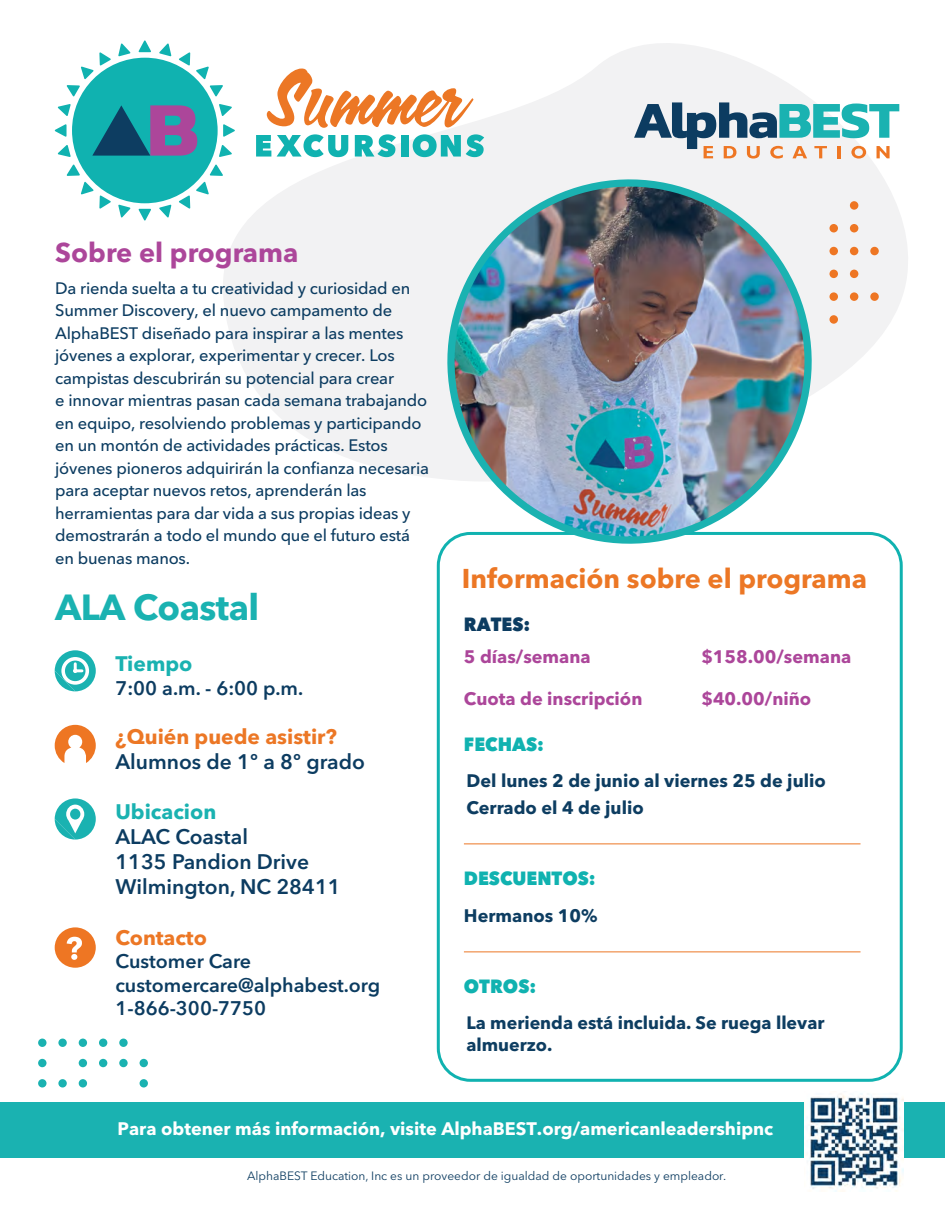
<style>
.page{position:relative;width:945px;height:1215px;background:#fff}
.page>*{position:absolute;margin:0;border:0;box-sizing:border-box;transform-origin:0 0}
.t1{font:700 36px "Avenir Next LT Pro";letter-spacing:-.015em;color:#1ab2b1}
.t2{font:700 27px "Avenir Next LT Pro";color:#ec7725}
.t3{font:700 27px "Avenir Next LT Pro";color:#ac469a}
.t4{font:600 21px/25px "Avenir Next LT Pro";color:#0c3c61}
.t5{font:700 20.85px "Avenir Next LT Pro";color:#ec7725}
.t6{font:700 20.85px "Avenir Next LT Pro";color:#1ab2b1}
.t7{font:600 19.5px/23.5px "Avenir Next LT Pro";color:#0c3c61}
.t8{font:800 19.05px "Avenir Next LT Pro";color:#10b2b0;scale:.95 1}
.t9{font:800 19.05px "Avenir Next LT Pro";color:#0c3c61;scale:.95 1}
.t10{font:700 18px "Avenir Next LT Pro";color:#fff}
.t11{font:700 18px/27px "Avenir Next LT Pro";color:#0d3d61}
.t12{font:700 18px "Avenir Next LT Pro";color:#ac469a}
.t13{font:700 17.85px/21.5px "Avenir Next LT Pro";color:#0d3d61}
.t14{font:500 16.5px/22.5px "Avenir Next LT Pro";letter-spacing:-.01em;color:#0c3c61}
.t15{font:12px "Avenir Next LT Pro";color:#0e3d61}
</style>
<div class="page">
<div style="left:0;top:1102px;width:945px;height:55px;background:#1ab2b1"></div>
<div style="left:437px;top:532px;width:466px;height:550px;border:3px solid #10b2b0;border-radius:32px"></div>
<svg style="left:223px;top:43px;width:685px;height:434px;fill:#f2f2f3"></svg>
<svg style="left:55px;top:40px;width:180px;height:181px"></svg>
<svg style="left:413px;top:134px;width:71px;height:23px"></svg>
<div style="left:401px;top:135px;width:7px;height:22px;background:#10b2b0"></div>
<svg style="left:355px;top:134px;width:41px;height:23px"></svg>
<svg style="left:277px;top:134px;width:71px;height:23px"></svg>
<svg style="left:256px;top:135px;width:15px;height:22px"></svg>
<svg style="left:267px;top:69px;width:207px;height:59px"></svg>
<svg style="left:634px;top:102px;width:265px;height:57px"></svg>
<img style="left:430px;top:162px;width:399px;height:399px">
<div style="left:850px;top:201px;width:8px;height:9px;background:#ee7623;border-radius:50%"></div>
<div style="left:830px;top:224px;width:8px;height:8px;background:#ee7623;border-radius:50%"></div>
<div style="left:850px;top:224px;width:8px;height:8px;background:#ee7623;border-radius:50%"></div>
<div style="left:830px;top:247px;width:8px;height:8px;background:#ee7623;border-radius:50%"></div>
<div style="left:850px;top:247px;width:8px;height:8px;background:#ee7623;border-radius:50%"></div>
<div style="left:870px;top:247px;width:9px;height:8px;background:#ee7623;border-radius:50%"></div>
<div style="left:830px;top:270px;width:8px;height:8px;background:#ee7623;border-radius:50%"></div>
<div style="left:850px;top:270px;width:8px;height:8px;background:#ee7623;border-radius:50%"></div>
<div style="left:830px;top:292px;width:8px;height:9px;background:#ee7623;border-radius:50%"></div>
<div style="left:850px;top:292px;width:8px;height:9px;background:#ee7623;border-radius:50%"></div>
<div style="left:870px;top:292px;width:9px;height:9px;background:#ee7623;border-radius:50%"></div>
<div style="left:830px;top:315px;width:8px;height:9px;background:#ee7623;border-radius:50%"></div>
<div style="left:55px;top:927px;width:41px;height:41px;background:#ee7623;border-radius:50%"></div>
<svg style="left:67px;top:937px;width:15px;height:23px"></svg>
<svg style="left:55px;top:798px;width:41px;height:42px"></svg>
<svg style="left:55px;top:725px;width:41px;height:38px"></svg>
<svg style="left:55px;top:650px;width:41px;height:41px"></svg>
<hr style="left:464px;top:844px;width:397px;height:1px;background:#ec7725">
<hr style="left:464px;top:952px;width:397px;height:1px;background:#ec7725">
<img style="left:804px;top:1093px;width:100px;height:98px">
<div style="left:38px;top:1079px;width:9px;height:9px;background:#1ab2b1;border-radius:50%"></div>
<div style="left:38px;top:1059px;width:9px;height:8px;background:#1ab2b1;border-radius:50%"></div>
<div style="left:38px;top:1039px;width:9px;height:8px;background:#1ab2b1;border-radius:50%"></div>
<div style="left:58px;top:1079px;width:9px;height:9px;background:#1ab2b1;border-radius:50%"></div>
<div style="left:58px;top:1039px;width:9px;height:8px;background:#1ab2b1;border-radius:50%"></div>
<div style="left:79px;top:1079px;width:8px;height:9px;background:#1ab2b1;border-radius:50%"></div>
<div style="left:79px;top:1059px;width:8px;height:8px;background:#1ab2b1;border-radius:50%"></div>
<div style="left:79px;top:1039px;width:8px;height:8px;background:#1ab2b1;border-radius:50%"></div>
<div style="left:99px;top:1059px;width:8px;height:8px;background:#1ab2b1;border-radius:50%"></div>
<div style="left:99px;top:1039px;width:8px;height:8px;background:#1ab2b1;border-radius:50%"></div>
<div style="left:119px;top:1059px;width:9px;height:8px;background:#1ab2b1;border-radius:50%"></div>
<div style="left:119px;top:1039px;width:9px;height:8px;background:#1ab2b1;border-radius:50%"></div>
<div style="left:140px;top:1079px;width:8px;height:9px;background:#1ab2b1;border-radius:50%"></div>
<div style="left:140px;top:1059px;width:8px;height:8px;background:#1ab2b1;border-radius:50%"></div>
<h2 class="t3" style="left:55px;top:236px;width:245px">Sobre el programa</h2>
<p class="t14" style="left:55px;top:277px;width:375px">Da rienda suelta a tu creatividad y curiosidad en Summer Discovery, el nuevo campamento de AlphaBEST diseñado para inspirar a las mentes jóvenes a explorar, experimentar y crecer. Los campistas descubrirán su potencial para crear<br>e innovar mientras pasan cada semana trabajando en equipo, resolviendo problemas y participando en un montón de actividades prácticas. Estos jóvenes pioneros adquirirán la confianza necesaria para aceptar nuevos retos, aprenderán las herramientas para dar vida a sus propias ideas y demostrarán a todo el mundo que el futuro está en buenas manos.</p>
<h1 class="t1" style="left:55px;top:585px;width:205px">ALA Coastal</h1>
<p class="t6" style="left:115px;top:651px;width:79px">Tiempo</p>
<p class="t7" style="left:115px;top:676px;width:189px">7:00 a.m. - 6:00 p.m.</p>
<p class="t5" style="left:115px;top:724px;width:223px">¿Quién puede asistir?</p>
<p class="t4" style="left:115px;top:749px;width:251px">Alumnos de 1º a 8º grado</p>
<p class="t6" style="left:115px;top:799px;width:102px">Ubicacion</p>
<p class="t4" style="left:115px;top:824px;width:227px">ALAC Coastal<br>1135 Pandion Drive<br>Wilmington, NC 28411</p>
<p class="t5" style="left:115px;top:925px;width:93px">Contacto</p>
<p class="t7" style="left:115px;top:949px;width:266px">Customer Care customercare@alphabest.org<br>1-866-300-7750</p>
<h2 class="t2" style="left:462px;top:562px;width:407px">Información sobre el programa</h2>
<p class="t9" style="left:464px;top:612px;width:71px">RATES:</p>
<p class="t12" style="left:464px;top:646px;width:128px">5 días/semana</p>
<p class="t12" style="left:701px;top:646px;width:151px">$158.00/semana</p>
<p class="t12" style="left:464px;top:688px;width:180px">Cuota de inscripción</p>
<p class="t12" style="left:701px;top:688px;width:111px">$40.00/niño</p>
<p class="t8" style="left:464px;top:732px;width:86px">FECHAS:</p>
<p class="t11" style="left:467px;top:767px;width:361px">Del lunes 2 de junio al viernes 25 de julio<br>Cerrado el 4 de julio</p>
<p class="t8" style="left:464px;top:867px;width:140px">DESCUENTOS:</p>
<p class="t11" style="left:464px;top:902px;width:135px">Hermanos 10%</p>
<p class="t8" style="left:464px;top:975px;width:78px">OTROS:</p>
<p class="t13" style="left:466px;top:1012px;width:360px">La merienda está incluida. Se ruega llevar almuerzo.</p>
<p class="t10" style="left:118px;top:1117px;width:657px">Para obtener más información, visite AlphaBEST.org/americanleadershipnc</p>
<p class="t15" style="left:247px;top:1169px;width:481px">AlphaBEST Education, Inc es un proveedor de igualdad de oportunidades y empleador.</p>
</div>
